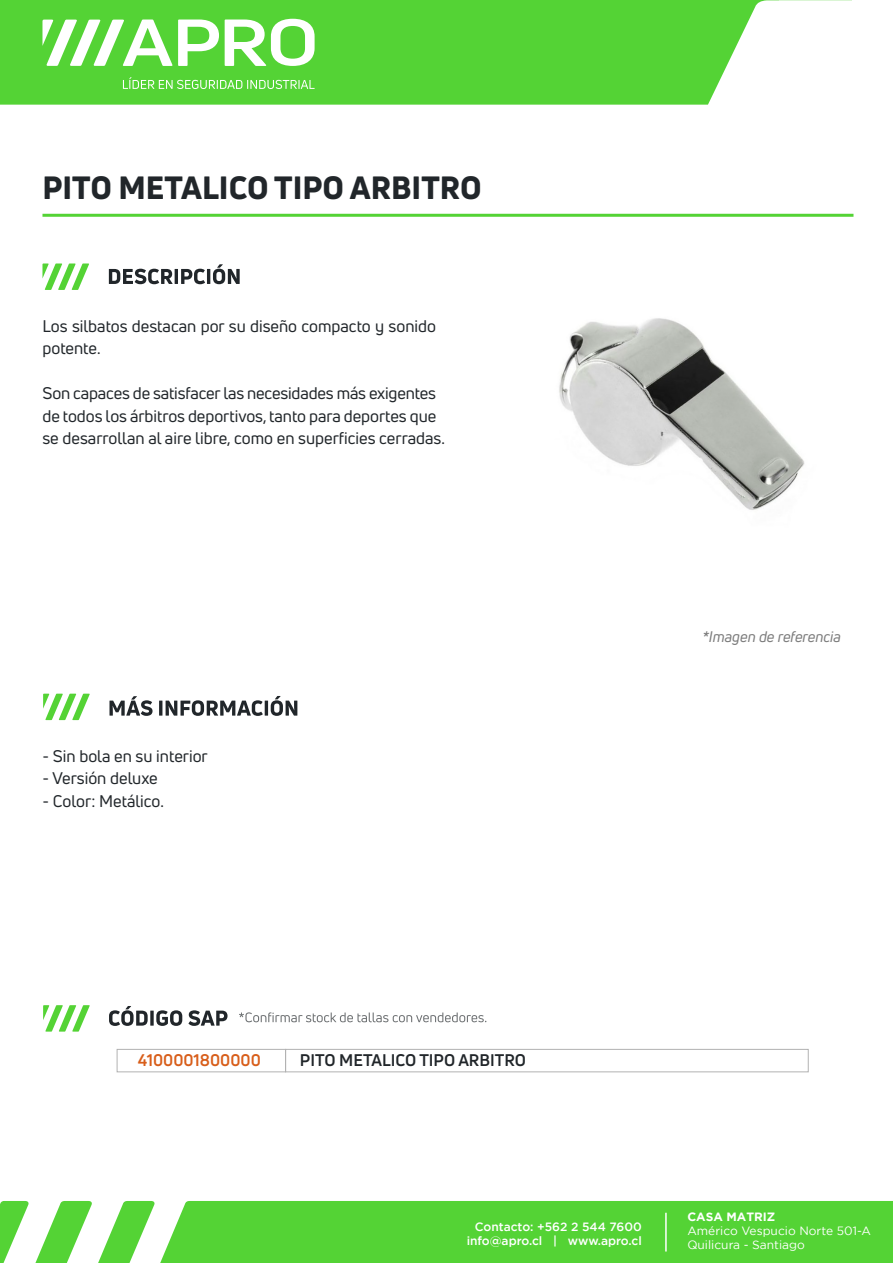
<style>
.page{position:relative;width:893px;height:1263px;background:#fff}
.page>*{position:absolute;margin:0;border:0;box-sizing:border-box;transform-origin:0 0}
.t1{font:800 31.5px "Uni Neue";color:#21262a}
.t2{font:16.5px/22.5px "Uni Neue";color:#21262a}
.t3{font:700 16.5px "Uni Neue";color:#21262a}
.t4{font:700 16.5px "Uni Neue";color:#d85e1a}
.t5{font:italic 15px "Uni Neue";color:#7c7c7c}
.t6{font:500 12px/14.4px "Gotham";color:#fff;text-align:right}
.t7{font:12px/14.4px "Gotham";color:#fff}
.t8{font:700 12px "Gotham";color:#fff}
</style>
<div class="page">
<img style="left:559px;top:318px;width:246px;height:192px">
<svg style="left:0;top:1201px;width:135px;height:62px"></svg>
<div style="left:135px;top:1201px;width:758px;height:62px;background:#54d335"></div>
<hr style="left:665px;top:1213px;width:2px;height:38px;background:#fff">
<hr style="left:42px;top:214px;width:811px;height:3px;background:#54d335">
<div style="left:285px;top:1049px;width:523px;height:23px;border:1px solid #b2b2b2"></div>
<div style="left:117px;top:1049px;width:169px;height:23px;border:1px solid #b2b2b2"></div>
<svg style="left:42px;top:263px;width:47px;height:27px"></svg>
<svg style="left:109px;top:269px;width:64px;height:15px"></svg>
<hr style="left:175px;top:269px;width:3px;height:15px;background:#21262a">
<svg style="left:181px;top:269px;width:24px;height:15px"></svg>
<hr style="left:207px;top:269px;width:3px;height:15px;background:#21262a">
<svg style="left:213px;top:264px;width:27px;height:20px"></svg>
<svg style="left:43px;top:694px;width:47px;height:26px"></svg>
<svg style="left:109px;top:696px;width:44px;height:20px"></svg>
<hr style="left:159px;top:701px;width:3px;height:15px;background:#21262a">
<svg style="left:166px;top:700px;width:97px;height:16px"></svg>
<hr style="left:265px;top:701px;width:3px;height:15px;background:#21262a">
<svg style="left:271px;top:696px;width:26px;height:20px"></svg>
<svg style="left:43px;top:1005px;width:47px;height:26px"></svg>
<svg style="left:109px;top:1006px;width:39px;height:20px"></svg>
<svg style="left:150px;top:1010px;width:4px;height:16px"></svg>
<svg style="left:156px;top:1010px;width:26px;height:16px"></svg>
<svg style="left:188px;top:1010px;width:40px;height:16px"></svg>
<svg style="left:239px;top:1012px;width:247px;height:10px"></svg>
<svg style="left:0;top:0;width:852px;height:105px;fill:#54d335"></svg>
<svg style="left:225px;top:19px;width:90px;height:47px"></svg>
<svg style="left:42px;top:20px;width:177px;height:46px"></svg>
<svg style="left:123px;top:77px;width:192px;height:12px;background:#7bdd63"></svg>
<h1 class="t1" style="left:42px;top:166px;width:441px">PITO METALICO TIPO ARBITRO</h1>
<p class="t2" style="left:42px;top:315px;width:395px">Los silbatos destacan por su diseño compacto y sonido potente.</p>
<p class="t2" style="left:42px;top:382px;width:404px">Son capaces de satisfacer las necesidades más exigentes de todos los árbitros deportivos, tanto para deportes que se desarrollan al aire libre, como en superficies cerradas.</p>
<p class="t2" style="left:42px;top:744px;width:167px">- Sin bola en su interior</p>
<p class="t2" style="left:42px;top:767px;width:117px">- Versión deluxe</p>
<p class="t2" style="left:42px;top:789px;width:123px">- Color: Metálico.</p>
<p class="t5" style="left:702px;top:627px;width:140px">*Imagen de referencia</p>
<p class="t4" style="left:138px;top:1050px;width:124px">4100001800000</p>
<p class="t3" style="left:300px;top:1050px;width:228px">PITO METALICO TIPO ARBITRO</p>
<p class="t6" style="left:467px;top:1219px;width:177px">Contacto: +562 2 544 7600 info@apro.cl | www.apro.cl</p>
<p class="t8" style="left:687px;top:1209px;width:89px">CASA MATRIZ</p>
<p class="t7" style="left:687px;top:1223px;width:185px">Américo Vespucio Norte 501-A<br>Quilicura - Santiago</p>
</div>
